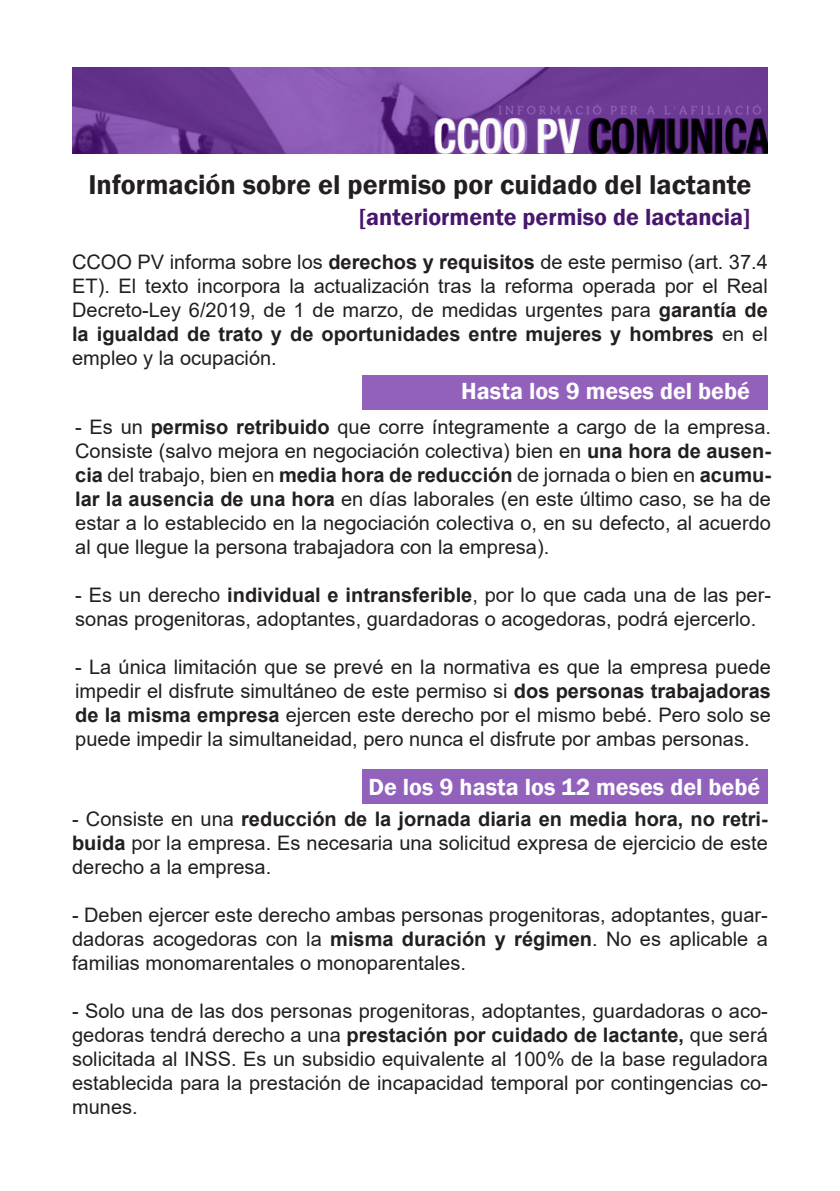
<style>
.page{position:relative;width:840px;height:1191px;background:#fff}
.page>*{position:absolute;margin:0;border:0;box-sizing:border-box;transform-origin:0 0}
.t1{font:600 28px "Franklin Gothic";color:#231f20}
.t2{font:600 24px "Franklin Gothic";color:#fff}
.t3{font:600 24px "Franklin Gothic";color:#48166d}
.t4{font:20px/24px "Arial";color:#231f20;text-align:justify}
.s1{font-weight:700}
</style>
<div class="page">
<img style="left:72px;top:68px;width:695px;height:86px">
<div style="left:362px;top:376px;width:405px;height:34px;background:#9261bc"></div>
<div style="left:362px;top:770px;width:405px;height:34px;background:#9261bc"></div>
<p class="t1" style="left:88px;top:167px;width:664px">Información sobre el permiso por cuidado del lactante</p>
<p class="t3" style="left:359px;top:202px;width:392px">[anteriormente permiso de lactancia]</p>
<p class="t4" style="left:72px;top:250px;width:697px">CCOO PV informa sobre los <span class="s1">derechos y requisitos</span> de este permiso (art. 37.4<br>ET). El texto incorpora la actualización tras la reforma operada por el Real Decreto-Ley 6/2019, de 1 de marzo, de medidas urgentes para <span class="s1">garantía de la igualdad de trato y de oportunidades entre mujeres y hombres</span> en el empleo y la ocupación.</p>
<p class="t2" style="left:461px;top:377px;width:290px">Hasta los 9 meses del bebé</p>
<p class="t4" style="left:75px;top:415px;width:697px">- Es un <span class="s1">permiso retribuido</span> que corre íntegramente a cargo de la empresa.<br>Consiste (salvo mejora en negociación colectiva) bien en <span class="s1">una hora de ausen&shy;cia</span> del trabajo, bien en <span class="s1">media hora de reducción</span> de jornada o bien en <span class="s1">acumu&shy;lar la ausencia de una hora</span> en días laborales (en este último caso, se ha de estar a lo establecido en la negociación colectiva o, en su defecto, al acuerdo al que llegue la persona trabajadora con la empresa).</p>
<p class="t4" style="left:75px;top:583px;width:697px">- Es un derecho <span class="s1">individual e intransferible</span>, por lo que cada una de las per&shy;sonas progenitoras, adoptantes, guardadoras o acogedoras, podrá ejercerlo.</p>
<p class="t4" style="left:75px;top:655px;width:697px">- La única limitación que se prevé en la normativa es que la empresa puede impedir el disfrute simultáneo de este permiso si <span class="s1">dos personas trabajadoras de la misma empresa</span> ejercen este derecho por el mismo bebé. Pero solo se puede impedir la simultaneidad, pero nunca el disfrute por ambas personas.</p>
<p class="t2" style="left:368px;top:772px;width:393px">De los 9 hasta los 12 meses del bebé</p>
<p class="t4" style="left:72px;top:806px;width:697px">- Consiste en una <span class="s1">reducción de la jornada diaria en media hora, no retri&shy;buida</span> por la empresa. Es necesaria una solicitud expresa de ejercicio de este derecho a la empresa.</p>
<p class="t4" style="left:72px;top:902px;width:697px">- Deben ejercer este derecho ambas personas progenitoras, adoptantes, guar&shy;dadoras acogedoras con la <span class="s1">misma duración y régimen</span>. No es aplicable a familias monomarentales o monoparentales.</p>
<p class="t4" style="left:72px;top:998px;width:697px">- Solo una de las dos personas progenitoras, adoptantes, guardadoras o aco&shy;gedoras tendrá derecho a una <span class="s1">prestación por cuidado de lactante,</span> que será solicitada al INSS. Es un subsidio equivalente al 100% de la base reguladora establecida para la prestación de incapacidad temporal por contingencias co&shy;munes.</p>
</div>
